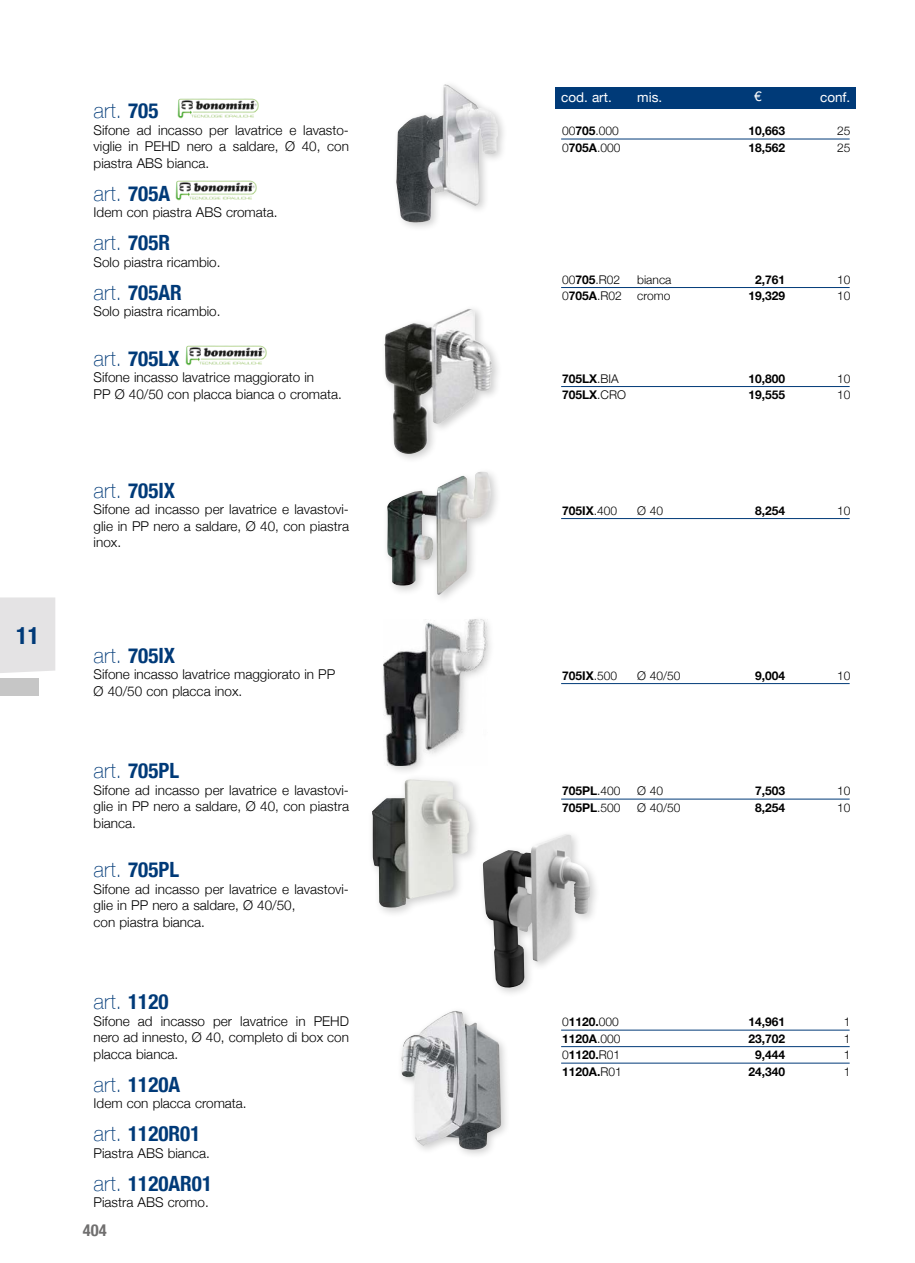
<style>
.page{position:relative;width:915px;height:1263px;background:#fff}
.page>*{position:absolute;margin:0;border:0;box-sizing:border-box;transform-origin:0 0}
.t1{font:700 condensed 24px "Helvetica Neue";color:#003a78}
.codici_articolo{font:700 condensed 21px "Helvetica Neue";color:#003a78}
.codici_articolo-2{font:100 21px "Helvetica Neue";letter-spacing:.015em;color:#003a78}
.t2{font:700 condensed 16.5px "Helvetica Neue";color:#706f6f}
.codici_articolo-3{font:300 13.5px/16.5px "Helvetica Neue";color:#000;text-align:justify}
.t3{font:13.5px "Helvetica Neue";color:#fff}
.tabelle2017{font:700 12px "Helvetica Neue";color:#000}
.tabelle2017-2{font:300 12px "Helvetica Neue";color:#000}
.s1{font-weight:700;font-stretch:condensed}
.s2{font-weight:100;font-stretch:normal}
.s3{font-weight:700}
.s4{font-weight:300}
</style>
<div class="page">
<div style="left:555px;top:87px;width:300px;height:21px;background:#003a78"></div>
<img style="left:176px;top:180px;width:81px;height:21px">
<img style="left:185px;top:345px;width:81px;height:21px">
<hr style="left:561px;top:139px;width:288px;height:1px;background:#003a78">
<hr style="left:561px;top:287px;width:288px;height:1px;background:#003a78">
<hr style="left:561px;top:386px;width:288px;height:1px;background:#003a78">
<hr style="left:561px;top:518px;width:288px;height:1px;background:#003a78">
<hr style="left:561px;top:683px;width:288px;height:1px;background:#003a78">
<hr style="left:561px;top:799px;width:288px;height:1px;background:#003a78">
<hr style="left:561px;top:1030px;width:288px;height:1px;background:#003a78">
<hr style="left:561px;top:1046px;width:288px;height:1px;background:#003a78">
<hr style="left:561px;top:1063px;width:288px;height:1px;background:#003a78">
<div style="left:380px;top:304px;width:122px;height:160px;background:#000;opacity:.2"></div>
<img style="left:383px;top:309px;width:109px;height:146px">
<div style="left:396px;top:1006px;width:115px;height:154px;background:#000;opacity:.2"></div>
<img style="left:401px;top:1011px;width:100px;height:139px">
<div style="left:391px;top:80px;width:117px;height:153px;background:#000;opacity:.2"></div>
<img style="left:396px;top:84px;width:102px;height:139px">
<img style="left:387px;top:472px;width:104px;height:124px">
<div style="left:378px;top:614px;width:118px;height:162px;background:#000;opacity:.2"></div>
<img style="left:383px;top:620px;width:104px;height:145px">
<img style="left:177px;top:98px;width:81px;height:21px">
<div style="left:367px;top:774px;width:113px;height:144px;background:#000;opacity:.2"></div>
<img style="left:372px;top:779px;width:97px;height:129px">
<div style="left:478px;top:829px;width:123px;height:169px;background:#000;opacity:.2"></div>
<img style="left:482px;top:834px;width:108px;height:155px">
<div style="left:0;top:597px;width:55px;height:76px;background:#e4e3e4"></div>
<div style="left:0;top:678px;width:38px;height:17px;background:#c6c6c6"></div>
<h1 class="t1" style="left:16px;top:615px;width:25px">11</h1>
<p class="codici_articolo-2" style="left:94px;top:95px;width:66px">art. <span class="s1">705</span></p>
<p class="codici_articolo-3" style="left:94px;top:121px;width:257px">Sifone ad incasso per lavatrice e lavasto&shy;viglie in PEHD nero a saldare, Ø 40, con piastra ABS bianca.</p>
<p class="codici_articolo-2" style="left:94px;top:177px;width:78px">art. <span class="s1">705A</span></p>
<p class="codici_articolo-3" style="left:94px;top:203px;width:185px">Idem con piastra ABS cromata.</p>
<p class="codici_articolo-2" style="left:94px;top:227px;width:78px">art. <span class="s1">705R</span></p>
<p class="codici_articolo-3" style="left:94px;top:253px;width:128px">Solo piastra ricambio.</p>
<p class="codici_articolo" style="left:94px;top:275px;width:90px"><span class="s2">art.</span> 705AR</p>
<p class="codici_articolo-3" style="left:94px;top:302px;width:128px">Solo piastra ricambio.</p>
<p class="codici_articolo" style="left:94px;top:341px;width:87px"><span class="s2">art.</span> 705LX</p>
<p class="codici_articolo-3" style="left:94px;top:368px;width:222px">Sifone incasso lavatrice maggiorato in</p>
<p class="codici_articolo-3" style="left:94px;top:385px;width:250px">PP Ø 40/50 con placca bianca o cromata.</p>
<p class="codici_articolo" style="left:94px;top:473px;width:83px"><span class="s2">art.</span> 705IX</p>
<p class="codici_articolo-3" style="left:94px;top:500px;width:257px">Sifone ad incasso per lavatrice e lavastovi&shy;glie in PP nero a saldare, Ø 40, con piastra inox.</p>
<p class="codici_articolo" style="left:94px;top:638px;width:83px"><span class="s2">art.</span> 705IX</p>
<p class="codici_articolo-3" style="left:94px;top:665px;width:243px">Sifone incasso lavatrice maggiorato in PP</p>
<p class="codici_articolo-3" style="left:94px;top:682px;width:150px">Ø 40/50 con placca inox.</p>
<p class="codici_articolo" style="left:94px;top:753px;width:87px"><span class="s2">art.</span> 705PL</p>
<p class="codici_articolo-3" style="left:94px;top:781px;width:257px">Sifone ad incasso per lavatrice e lavastovi&shy;glie in PP nero a saldare, Ø 40, con piastra bianca.</p>
<p class="codici_articolo" style="left:94px;top:852px;width:87px"><span class="s2">art.</span> 705PL</p>
<p class="codici_articolo-3" style="left:94px;top:880px;width:257px">Sifone ad incasso per lavatrice e lavastovi&shy;glie in PP nero a saldare, Ø 40/50,</p>
<p class="codici_articolo-3" style="left:94px;top:913px;width:113px">con piastra bianca.</p>
<p class="codici_articolo-2" style="left:94px;top:986px;width:76px">art. <span class="s1">1120</span></p>
<p class="codici_articolo-3" style="left:94px;top:1012px;width:257px">Sifone ad incasso per lavatrice in PEHD nero ad innesto, Ø 40, completo di box con placca bianca.</p>
<p class="codici_articolo" style="left:94px;top:1067px;width:88px"><span class="s2">art.</span> 1120A</p>
<p class="codici_articolo-3" style="left:94px;top:1094px;width:154px">Idem con placca cromata.</p>
<p class="codici_articolo" style="left:94px;top:1116px;width:108px"><span class="s2">art.</span> 1120R01</p>
<p class="codici_articolo-3" style="left:94px;top:1144px;width:118px">Piastra ABS bianca.</p>
<p class="codici_articolo" style="left:94px;top:1166px;width:120px"><span class="s2">art.</span> 1120AR01</p>
<p class="codici_articolo-3" style="left:94px;top:1193px;width:117px">Piastra ABS cromo.</p>
<p class="t2" style="left:83px;top:1217px;width:25px">404</p>
<p class="t3" style="left:561px;top:87px;width:52px">cod. art.</p>
<p class="t3" style="left:637px;top:87px;width:27px">mis.</p>
<p class="t3" style="left:754px;top:86px;width:9px">€</p>
<p class="t3" style="left:819px;top:87px;width:32px">conf.</p>
<p class="tabelle2017-2" style="left:562px;top:121px;width:58px">00<span class="s3">705</span>.000</p>
<p class="tabelle2017" style="left:748px;top:122px;width:38px">10,663</p>
<p class="tabelle2017-2" style="left:836px;top:121px;width:15px">25</p>
<p class="tabelle2017-2" style="left:562px;top:138px;width:60px">0<span class="s3">705A</span>.000</p>
<p class="tabelle2017" style="left:748px;top:138px;width:38px">18,562</p>
<p class="tabelle2017-2" style="left:836px;top:138px;width:15px">25</p>
<p class="tabelle2017-2" style="left:562px;top:270px;width:60px">00<span class="s3">705</span>.R02</p>
<p class="tabelle2017-2" style="left:637px;top:270px;width:36px">bianca</p>
<p class="tabelle2017" style="left:754px;top:270px;width:32px">2,761</p>
<p class="tabelle2017-2" style="left:836px;top:270px;width:15px">10</p>
<p class="tabelle2017-2" style="left:562px;top:286px;width:61px">0<span class="s3">705A</span>.R02</p>
<p class="tabelle2017-2" style="left:637px;top:286px;width:35px">cromo</p>
<p class="tabelle2017" style="left:748px;top:287px;width:38px">19,329</p>
<p class="tabelle2017-2" style="left:836px;top:286px;width:15px">10</p>
<p class="tabelle2017" style="left:562px;top:369px;width:58px">705LX<span class="s4">.BIA</span></p>
<p class="tabelle2017" style="left:748px;top:369px;width:38px">10,800</p>
<p class="tabelle2017-2" style="left:836px;top:369px;width:15px">10</p>
<p class="tabelle2017" style="left:562px;top:386px;width:65px">705LX<span class="s4">.CRO</span></p>
<p class="tabelle2017" style="left:748px;top:386px;width:38px">19,555</p>
<p class="tabelle2017-2" style="left:836px;top:385px;width:15px">10</p>
<p class="tabelle2017" style="left:562px;top:501px;width:56px">705IX<span class="s4">.400</span></p>
<p class="tabelle2017-2" style="left:637px;top:501px;width:27px">Ø 40</p>
<p class="tabelle2017" style="left:754px;top:501px;width:32px">8,254</p>
<p class="tabelle2017-2" style="left:836px;top:501px;width:15px">10</p>
<p class="tabelle2017" style="left:562px;top:666px;width:56px">705IX<span class="s4">.500</span></p>
<p class="tabelle2017-2" style="left:637px;top:666px;width:45px">Ø 40/50</p>
<p class="tabelle2017" style="left:754px;top:666px;width:32px">9,004</p>
<p class="tabelle2017-2" style="left:836px;top:666px;width:15px">10</p>
<p class="tabelle2017" style="left:562px;top:782px;width:60px">705PL<span class="s4">.400</span></p>
<p class="tabelle2017-2" style="left:637px;top:781px;width:27px">Ø 40</p>
<p class="tabelle2017" style="left:754px;top:782px;width:32px">7,503</p>
<p class="tabelle2017-2" style="left:836px;top:781px;width:15px">10</p>
<p class="tabelle2017" style="left:562px;top:798px;width:60px">705PL<span class="s4">.500</span></p>
<p class="tabelle2017-2" style="left:637px;top:798px;width:45px">Ø 40/50</p>
<p class="tabelle2017" style="left:754px;top:798px;width:32px">8,254</p>
<p class="tabelle2017-2" style="left:836px;top:798px;width:15px">10</p>
<p class="tabelle2017" style="left:562px;top:1013px;width:58px"><span class="s4">0</span>1120.<span class="s4">000</span></p>
<p class="tabelle2017" style="left:748px;top:1013px;width:38px">14,961</p>
<p class="tabelle2017-2" style="left:843px;top:1012px;width:8px">1</p>
<p class="tabelle2017" style="left:562px;top:1029px;width:60px">1120A<span class="s4">.000</span></p>
<p class="tabelle2017" style="left:748px;top:1029px;width:38px">23,702</p>
<p class="tabelle2017-2" style="left:843px;top:1029px;width:8px">1</p>
<p class="tabelle2017" style="left:562px;top:1046px;width:60px"><span class="s4">0</span>1120.<span class="s4">R01</span></p>
<p class="tabelle2017" style="left:754px;top:1046px;width:32px">9,444</p>
<p class="tabelle2017-2" style="left:843px;top:1045px;width:8px">1</p>
<p class="tabelle2017" style="left:562px;top:1062px;width:61px">1120A.<span class="s4">R01</span></p>
<p class="tabelle2017" style="left:748px;top:1062px;width:38px">24,340</p>
<p class="tabelle2017-2" style="left:843px;top:1062px;width:8px">1</p>
</div>
